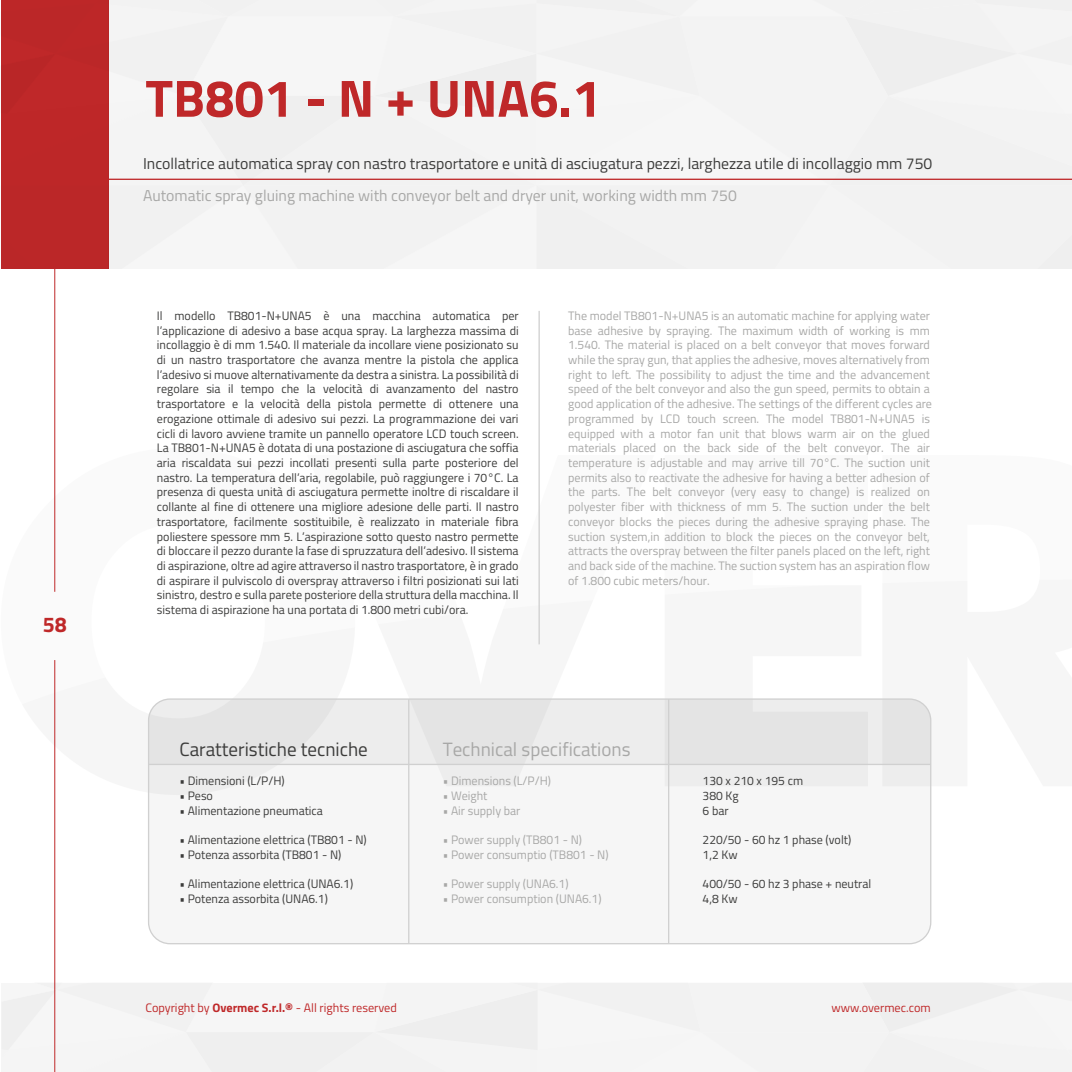
<style>
.page{position:relative;width:1072px;height:1072px;background:#fff}
.page>*{position:absolute;margin:0;border:0;box-sizing:border-box;transform-origin:0 0}
.t1{font:700 52.5px "Titillium";color:#bf2829}
.t2{font:700 21.35px "Titillium";color:#bf2829}
.t3{font:19.25px "Titillium";color:#3c3c3b}
.t4{font:19.25px "Titillium";color:#a8a8a7}
.t5{font:15.75px "Titillium";color:#3c3c3b}
.t6{font:15.75px "Titillium";color:#a8a8a7}
.t7{font:12.25px/14.7px "Titillium";color:#3c3c3b}
.t8{font:12.25px/14.7px "Titillium";color:#a8a8a7}
.t9{font:12.25px "Titillium";color:#bf2829}
.s1{font-weight:700}
</style>
<div class="page">
<div style="left:108px;top:0;width:963px;height:269px;background:#f6f6f6"></div>
<div style="left:1px;top:983px;width:1070px;height:88px;background:#f6f6f6"></div>
<div style="left:1px;top:0;width:108px;height:269px;background:#bf2829"></div>
<hr style="left:104px;top:179px;width:967px;height:1px;background:#bf2829">
<div style="left:149px;top:699px;width:781px;height:244px;background:#f6f6f6;border-radius:21px"></div>
<svg style="left:150px;top:700px;width:780px;height:63px;fill:#e4e4e4"></svg>
<hr style="left:148px;top:763px;width:782px;height:2px;background:#d0d0d0">
<hr style="left:408px;top:699px;width:1px;height:244px;background:#d0d0d0">
<hr style="left:668px;top:699px;width:1px;height:244px;background:#d0d0d0">
<div style="left:148px;top:698px;width:783px;height:246px;border:1px solid #d0d0d0;border-radius:21px"></div>
<hr style="left:54px;top:269px;width:1px;height:323px;background:#bf2829">
<hr style="left:54px;top:660px;width:1px;height:411px;background:#bf2829">
<hr style="left:538px;top:311px;width:2px;height:333px;background:#d0d0d0">
<h2 class="t2" style="left:43px;top:608px;width:25px">58</h2>
<h1 class="t1" style="left:145px;top:58px;width:457px">TB801 - N + UNA6.1</h1>
<p class="t5" style="left:143px;top:152px;width:790px">Incollatrice automatica spray con nastro trasportatore e unità di asciugatura pezzi, larghezza utile di incollaggio mm 750</p>
<p class="t6" style="left:143px;top:183px;width:595px">Automatic spray gluing machine with conveyor belt and dryer unit, working width mm 750</p>
<p class="t7" style="left:157px;top:308px;width:363px;text-align:justify">Il modello TB801-N+UNA5 è una macchina automatica per l’applicazione di adesivo a base acqua spray. La larghezza massima di incollaggio è di mm 1.540. Il materiale da incollare viene posizionato su di un nastro trasportatore che avanza mentre la pistola che applica l’adesivo si muove alternativamente da destra a sinistra. La possibilità di regolare sia il tempo che la velocità di avanzamento del nastro trasportatore e la velocità della pistola permette di ottenere una erogazione ottimale di adesivo sui pezzi. La programmazione dei vari cicli di lavoro avviene tramite un pannello operatore LCD touch screen.<br>La TB801-N+UNA5 è dotata di una postazione di asciugatura che soffia aria riscaldata sui pezzi incollati presenti sulla parte posteriore del nastro. La temperatura dell’aria, regolabile, può raggiungere i 70°C. La presenza di questa unità di asciugatura permette inoltre di riscaldare il collante al fine di ottenere una migliore adesione delle parti. Il nastro trasportatore, facilmente sostituibile, è realizzato in materiale fibra poliestere spessore mm 5. L’aspirazione sotto questo nastro permette di bloccare il pezzo durante la fase di spruzzatura dell’adesivo. Il sistema di aspirazione, oltre ad agire attraverso il nastro trasportatore, è in grado di aspirare il pulviscolo di overspray attraverso i filtri posizionati sui lati sinistro, destro e sulla parete posteriore della struttura della macchina. Il sistema di aspirazione ha una portata di 1.800 metri cubi/ora.</p>
<p class="t8" style="left:568px;top:308px;width:365px">The model TB801-N+UNA5 is an automatic machine for applying water base adhesive by spraying. The maximum width of working is mm 1.540. The material is placed on a belt conveyor that moves forward while the spray gun, that applies the adhesive, moves alternatively from right to left. The possibility to adjust the time and the advancement speed of the belt conveyor and also the gun speed, permits to obtain a good application of the adhesive. The settings of the different cycles are programmed by LCD touch screen. The model TB801-N+UNA5 is equipped with a motor fan unit that blows warm air on the glued materials placed on the back side of the belt conveyor. The air temperature is adjustable and may arrive till 70°C. The suction unit permits also to reactivate the adhesive for having a better adhesion of the parts. The belt conveyor (very easy to change) is realized on polyester fiber with thickness of mm 5. The suction under the belt conveyor blocks the pieces during the adhesive spraying phase. The suction system,in addition to block the pieces on the conveyor belt, attracts the overspray between the filter panels placed on the left, right and back side of the machine. The suction system has an aspiration flow of 1.800 cubic meters/hour.</p>
<h3 class="t3" style="left:179px;top:734px;width:190px">Caratteristiche tecniche</h3>
<h3 class="t4" style="left:442px;top:734px;width:189px">Technical specifications</h3>
<p class="t7" style="left:179px;top:773px;width:107px">• Dimensioni (L/P/H)</p>
<p class="t7" style="left:179px;top:788px;width:35px">• Peso</p>
<p class="t7" style="left:179px;top:802px;width:145px">• Alimentazione pneumatica</p>
<p class="t7" style="left:179px;top:832px;width:189px">• Alimentazione elettrica (TB801 - N)</p>
<p class="t7" style="left:179px;top:846px;width:164px">• Potenza assorbita (TB801 - N)</p>
<p class="t7" style="left:179px;top:876px;width:175px">• Alimentazione elettrica (UNA6.1)</p>
<p class="t7" style="left:179px;top:890px;width:150px">• Potenza assorbita (UNA6.1)</p>
<p class="t8" style="left:442px;top:773px;width:110px">• Dimensions (L/P/H)</p>
<p class="t8" style="left:442px;top:788px;width:46px">• Weight</p>
<p class="t8" style="left:442px;top:802px;width:79px">• Air supply bar</p>
<p class="t8" style="left:442px;top:832px;width:141px">• Power supply (TB801 - N)</p>
<p class="t8" style="left:442px;top:846px;width:167px">• Power consumptio (TB801 - N)</p>
<p class="t8" style="left:442px;top:876px;width:127px">• Power supply (UNA6.1)</p>
<p class="t8" style="left:442px;top:890px;width:160px">• Power consumption (UNA6.1)</p>
<p class="t7" style="left:702px;top:773px;width:102px">130 x 210 x 195 cm<br>380 Kg<br>6 bar</p>
<p class="t7" style="left:702px;top:832px;width:150px">220/50 - 60 hz 1 phase (volt)<br>1,2 Kw</p>
<p class="t7" style="left:702px;top:876px;width:170px">400/50 - 60 hz 3 phase + neutral<br>4,8 Kw</p>
<p class="t9" style="left:145px;top:998px;width:253px">Copyright by <span class="s1">Overmec S.r.l.®</span> - All rights reserved</p>
<p class="t9" style="left:831px;top:998px;width:101px">www.overmec.com</p>
</div>
